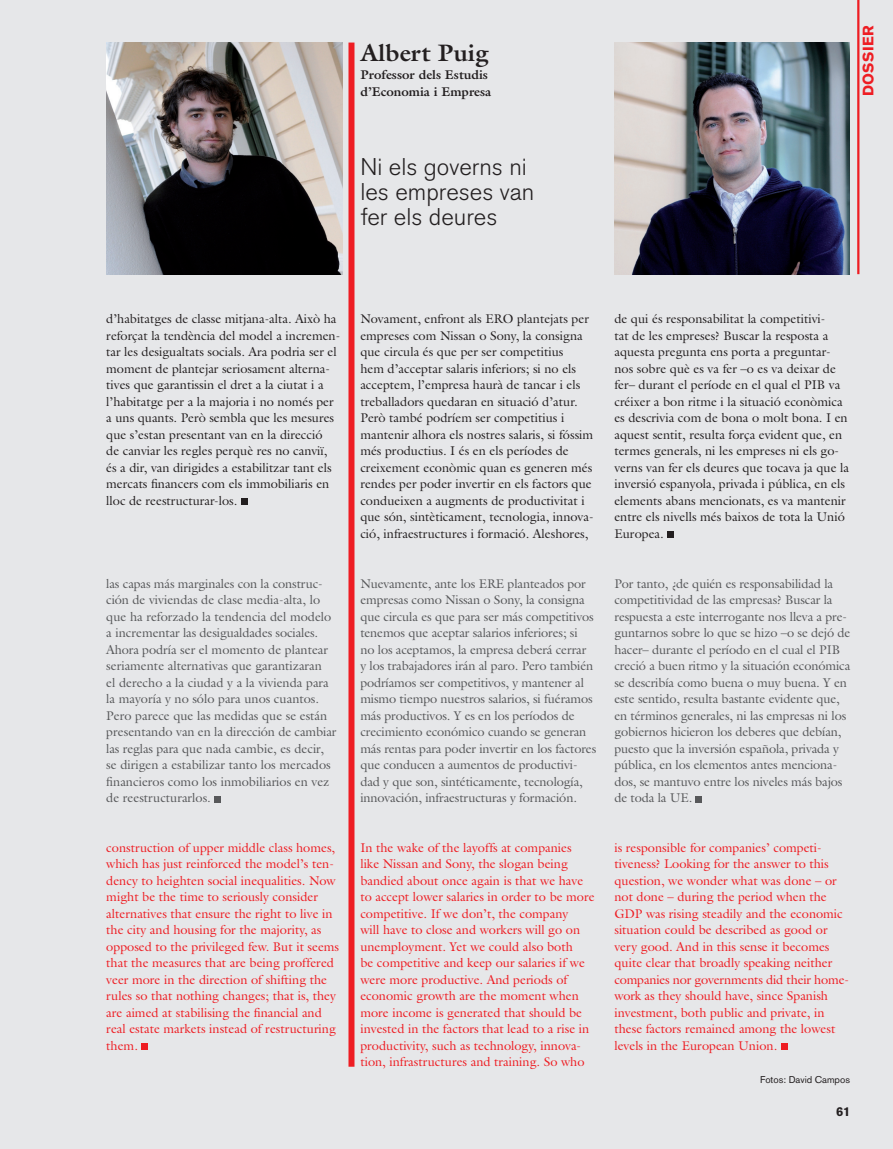
<style>
.page{position:relative;width:893px;height:1149px;background:#fff}
.page>*{position:absolute;margin:0;border:0;box-sizing:border-box;transform-origin:0 0}
.t1{font:300 24px/24.8px "Akzidenz Grotesk BE";color:#231f20}
.TXT_LECTURA_BANDER{font:700 24px "Galliard";color:#231f20}
.TITULAR_16_PT_CAST{font:700 15px "Akzidenz Grotesk BE";letter-spacing:.03em;color:#ee1d23}
.TXT_LECTURA_BANDER-2{font:12.75px/16.5px "Galliard";letter-spacing:-.01em;color:#57585a}
.TXT_LECTURA_BANDER-3{font:12.75px/16.5px "Galliard";color:#231f20}
.TXT_LECTURA_BANDER-4{font:12.75px/16.5px "Galliard";color:#ee1d23}
.TXT_LECTURA_BANDER-5{font:700 12.75px/16.5px "Galliard";color:#231f20}
.t2{font:700 12.75px "Akzidenz Grotesk BE";color:#231f20}
.PIE_DE_FOTO_CAT{font:9.75px "Akzidenz Grotesk BE";color:#231f20}
</style>
<div class="page">
<div style="left:0;top:0;width:893px;height:1148px;background:#e6e7e9"></div>
<hr style="left:857px;top:0;width:2px;height:274px;background:#ee1d23">
<img style="left:106px;top:43px;width:236px;height:231px">
<img style="left:614px;top:43px;width:236px;height:231px">
<div style="left:348px;top:43px;width:6px;height:1023px;background:#ee1d23"></div>
<div style="left:241px;top:498px;width:6px;height:7px;background:#231f20"></div>
<div style="left:214px;top:795px;width:7px;height:7px;background:#57585a"></div>
<div style="left:667px;top:531px;width:7px;height:7px;background:#231f20"></div>
<div style="left:696px;top:795px;width:6px;height:7px;background:#57585a"></div>
<div style="left:141px;top:1043px;width:7px;height:6px;background:#ee1d23"></div>
<svg style="left:781px;top:1043px;width:6px;height:6px"></svg>
<p class="TXT_LECTURA_BANDER" style="left:360px;top:37px;width:130px">Albert Puig</p>
<p class="TXT_LECTURA_BANDER-5" style="left:360px;top:66px;width:133px">Professor dels Estudis d’Economia i Empresa</p>
<p class="t1" style="left:360px;top:155px;width:176px">Ni els governs ni les empreses van fer els deures</p>
<p class="TITULAR_16_PT_CAST" style="left:859px;top:96px;width:72px;rotate:-90deg">DOSSIER</p>
<p class="TXT_LECTURA_BANDER-3" style="left:106px;top:310px;width:236px">d’habitatges de classe mitjana-alta. Això ha reforçat la tendència del model a incremen&shy;tar les desigualtats socials. Ara podria ser el moment de plantejar seriosament alterna&shy;tives que garantissin el dret a la ciutat i a l’habitatge per a la majoria i no només per a uns quants. Però sembla que les mesures que s’estan presentant van en la direcció<br>de canviar les regles perquè res no canviï, és a dir, van dirigides a estabilitzar tant els mercats financers com els immobiliaris en lloc de reestructurar-los.</p>
<p class="TXT_LECTURA_BANDER-2" style="left:106px;top:574px;width:232px">las capas más marginales con la construc&shy;ción de viviendas de clase media-alta, lo que ha reforzado la tendencia del modelo a incrementar las desigualdades sociales.<br>Ahora podría ser el momento de plantear seriamente alternativas que garantizaran<br>el derecho a la ciudad y a la vivienda para la mayoría y no sólo para unos cuantos.<br>Pero parece que las medidas que se están presentando van en la dirección de cambiar las reglas para que nada cambie, es decir, se dirigen a estabilizar tanto los mercados financieros como los inmobiliarios en vez de reestructurarlos.</p>
<p class="TXT_LECTURA_BANDER-3" style="left:360px;top:310px;width:235px">Novament, enfront als ERO plantejats per empreses com Nissan o Sony, la consigna que circula és que per ser competitius<br>hem d’acceptar salaris inferiors; si no els acceptem, l’empresa haurà de tancar i els treballadors quedaran en situació d’atur.<br>Però també podríem ser competitius i mantenir alhora els nostres salaris, si fóssim més productius. I és en els períodes de creixement econòmic quan es generen més rendes per poder invertir en els factors que condueixen a augments de productivitat i que són, sintèticament, tecnologia, innova&shy;ció, infraestructures i formació. Aleshores,</p>
<p class="TXT_LECTURA_BANDER-3" style="left:614px;top:310px;width:236px">de qui és responsabilitat la competitivi-<br>tat de les empreses? Buscar la resposta a aquesta pregunta ens porta a preguntar&shy;nos sobre què es va fer –o es va deixar de fer– durant el període en el qual el PIB va créixer a bon ritme i la situació econòmica es descrivia com de bona o molt bona. I en aquest sentit, resulta força evident que, en termes generals, ni les empreses ni els go&shy;verns van fer els deures que tocava ja que la inversió espanyola, privada i pública, en els elements abans mencionats, es va mantenir entre els nivells més baixos de tota la Unió Europea.</p>
<p class="TXT_LECTURA_BANDER-2" style="left:614px;top:574px;width:238px">Por tanto, ¿de quién es responsabilidad la competitividad de las empresas? Buscar la respuesta a este interrogante nos lleva a pre&shy;guntarnos sobre lo que se hizo –o se dejó de hacer– durante el período en el cual el PIB creció a buen ritmo y la situación económica se describía como buena o muy buena. Y en este sentido, resulta bastante evidente que, en términos generales, ni las empresas ni los gobiernos hicieron los deberes que debían, puesto que la inversión española, privada y pública, en los elementos antes menciona&shy;dos, se mantuvo entre los niveles más bajos de toda la UE.</p>
<p class="TXT_LECTURA_BANDER-2" style="left:360px;top:574px;width:237px">Nuevamente, ante los ERE planteados por empresas como Nissan o Sony, la consigna que circula es que para ser más competitivos tenemos que aceptar salarios inferiores; si<br>no los aceptamos, la empresa deberá cerrar<br>y los trabajadores irán al paro. Pero también podríamos ser competitivos, y mantener al mismo tiempo nuestros salarios, si fuéramos más productivos. Y es en los períodos de crecimiento económico cuando se generan más rentas para poder invertir en los factores que conducen a aumentos de productivi&shy;dad y que son, sintéticamente, tecnología, innovación, infraestructuras y formación.</p>
<p class="TXT_LECTURA_BANDER-4" style="left:106px;top:838px;width:234px">construction of upper middle class homes, which has just reinforced the model’s ten&shy;dency to heighten social inequalities. Now might be the time to seriously consider alternatives that ensure the right to live in the city and housing for the majority, as opposed to the privileged few. But it seems that the measures that are being proffered veer more in the direction of shifting the rules so that nothing changes; that is, they are aimed at stabilising the financial and real estate markets instead of restructuring them.</p>
<p class="TXT_LECTURA_BANDER-4" style="left:614px;top:838px;width:236px">is responsible for companies’ competi&shy;tiveness? Looking for the answer to this question, we wonder what was done – or not done – during the period when the GDP was rising steadily and the economic situation could be described as good or very good. And in this sense it becomes quite clear that broadly speaking neither companies nor governments did their home&shy;work as they should have, since Spanish investment, both public and private, in these factors remained among the lowest levels in the European Union.</p>
<p class="PIE_DE_FOTO_CAT" style="left:760px;top:1073px;width:91px">Fotos: David Campos</p>
<p class="t2" style="left:836px;top:1103px;width:16px">61</p>
<p class="TXT_LECTURA_BANDER-4" style="left:360px;top:838px;width:236px">In the wake of the layoffs at companies<br>like Nissan and Sony, the slogan being bandied about once again is that we have to accept lower salaries in order to be more competitive. If we don’t, the company<br>will have to close and workers will go on unemployment. Yet we could also both<br>be competitive and keep our salaries if we were more productive. And periods of economic growth are the moment when more income is generated that should be invested in the factors that lead to a rise in productivity, such as technology, innova&shy;tion, infrastructures and training. So who</p>
</div>
